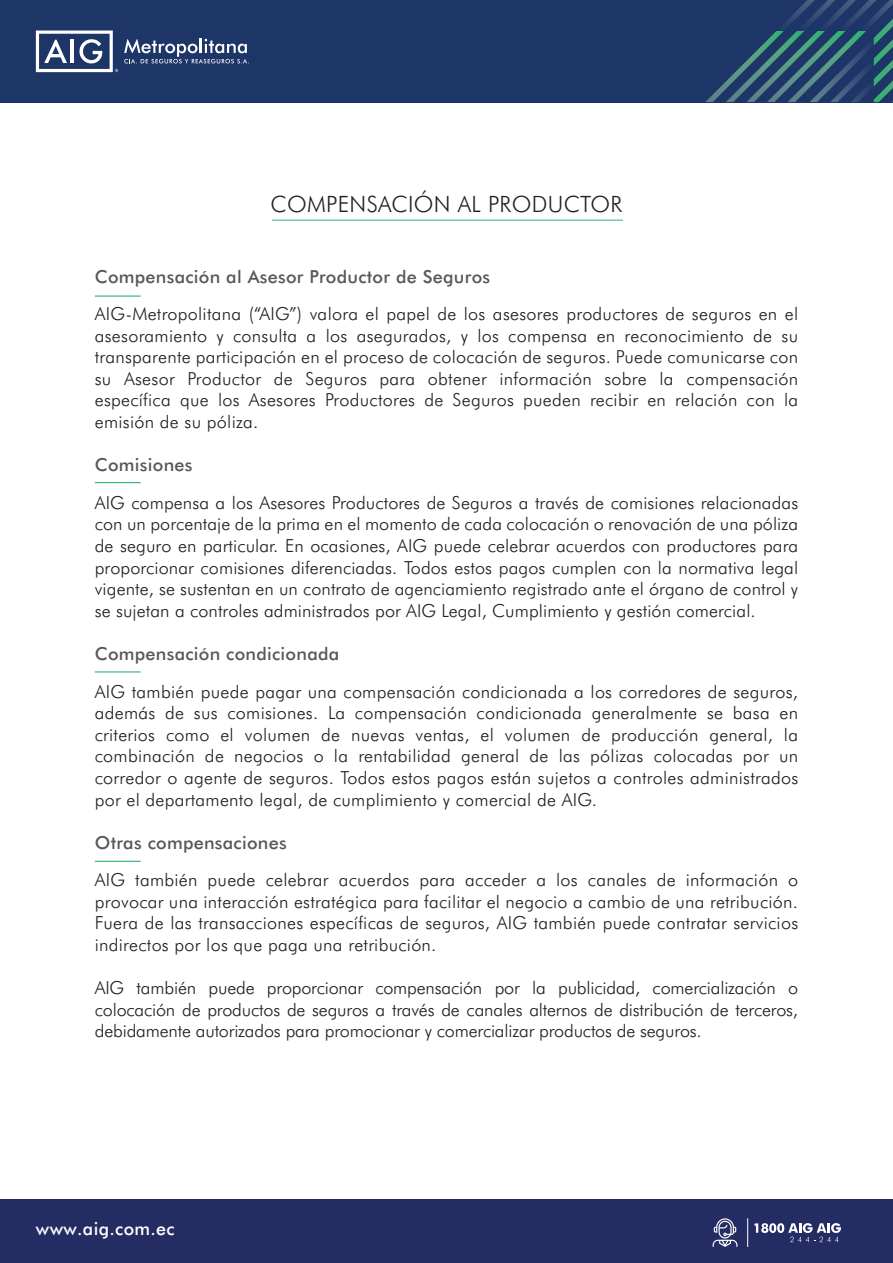
<style>
.page{position:relative;width:893px;height:1263px;background:#fff}
.page>*{position:absolute;margin:0;border:0;box-sizing:border-box;transform-origin:0 0}
.t1{font:300 22.5px "AIG Futura";letter-spacing:.015em;color:#231f20}
.t2{font:300 18px/21.6px "AIG Futura";letter-spacing:.015em;color:#231f20;text-align:justify}
.t3{font:500 18px "AIG Futura";letter-spacing:.015em;color:#57585a}
.t4{font:500 18px "AIG Futura";letter-spacing:.02em;color:#fff}
</style>
<div class="page">
<div style="left:0;top:0;width:893px;height:102px;background:#1d3567"></div>
<svg style="left:124px;top:39px;width:125px;height:25px"></svg>
<svg style="left:36px;top:31px;width:82px;height:41px"></svg>
<svg style="left:705px;top:0;width:188px;height:102px"></svg>
<div style="left:0;top:1199px;width:893px;height:64px;background:#242c64"></div>
<svg style="left:754px;top:1223px;width:87px;height:19px"></svg>
<svg style="left:713px;top:1218px;width:24px;height:29px"></svg>
<svg style="left:747px;top:1218px;width:1px;height:29px"></svg>
<hr style="left:272px;top:220px;width:351px;height:1px;background:#2cb46e">
<hr style="left:95px;top:295px;width:46px;height:2px;background:#2cb46e">
<hr style="left:95px;top:482px;width:46px;height:1px;background:#2cb46e">
<hr style="left:95px;top:671px;width:46px;height:1px;background:#2cb46e">
<hr style="left:95px;top:861px;width:46px;height:1px;background:#2cb46e">
<p class="t1" style="left:271px;top:191px;width:353px">COMPENSACIÓN AL PRODUCTOR</p>
<p class="t3" style="left:95px;top:265px;width:397px">Compensación al Asesor Productor de Seguros</p>
<p class="t2" style="left:95px;top:303px;width:705px">AIG-Metropolitana (“AIG”) valora el papel de los asesores productores de seguros en el asesoramiento y consulta a los asegurados, y los compensa en reconocimiento de su transparente participación en el proceso de colocación de seguros. Puede comunicarse con su Asesor Productor de Seguros para obtener información sobre la compensación específica que los Asesores Productores de Seguros pueden recibir en relación con la emisión de su póliza.</p>
<p class="t3" style="left:95px;top:454px;width:99px">Comisiones</p>
<p class="t2" style="left:95px;top:491px;width:705px">AIG compensa a los Asesores Productores de Seguros a través de comisiones relacionadas con un porcentaje de la prima en el momento de cada colocación o renovación de una póliza de seguro en particular. En ocasiones, AIG puede celebrar acuerdos con productores para proporcionar comisiones diferenciadas. Todos estos pagos cumplen con la normativa legal vigente, se sustentan en un contrato de agenciamiento registrado ante el órgano de control y se sujetan a controles administrados por AIG Legal, Cumplimiento y gestión comercial.</p>
<p class="t3" style="left:95px;top:643px;width:246px">Compensación condicionada</p>
<p class="t2" style="left:95px;top:680px;width:705px">AIG también puede pagar una compensación condicionada a los corredores de seguros, además de sus comisiones. La compensación condicionada generalmente se basa en criterios como el volumen de nuevas ventas, el volumen de producción general, la combinación de negocios o la rentabilidad general de las pólizas colocadas por un corredor o agente de seguros. Todos estos pagos están sujetos a controles administrados por el departamento legal, de cumplimiento y comercial de AIG.</p>
<p class="t3" style="left:95px;top:831px;width:193px">Otras compensaciones</p>
<p class="t2" style="left:95px;top:869px;width:705px">AIG también puede celebrar acuerdos para acceder a los canales de información o provocar una interacción estratégica para facilitar el negocio a cambio de una retribución.<br>Fuera de las transacciones específicas de seguros, AIG también puede contratar servicios indirectos por los que paga una retribución.</p>
<p class="t2" style="left:95px;top:977px;width:705px">AIG también puede proporcionar compensación por la publicidad, comercialización o colocación de productos de seguros a través de canales alternos de distribución de terceros, debidamente autorizados para promocionar y comercializar productos de seguros.</p>
<p class="t4" style="left:36px;top:1218px;width:140px">www.aig.com.ec</p>
</div>
